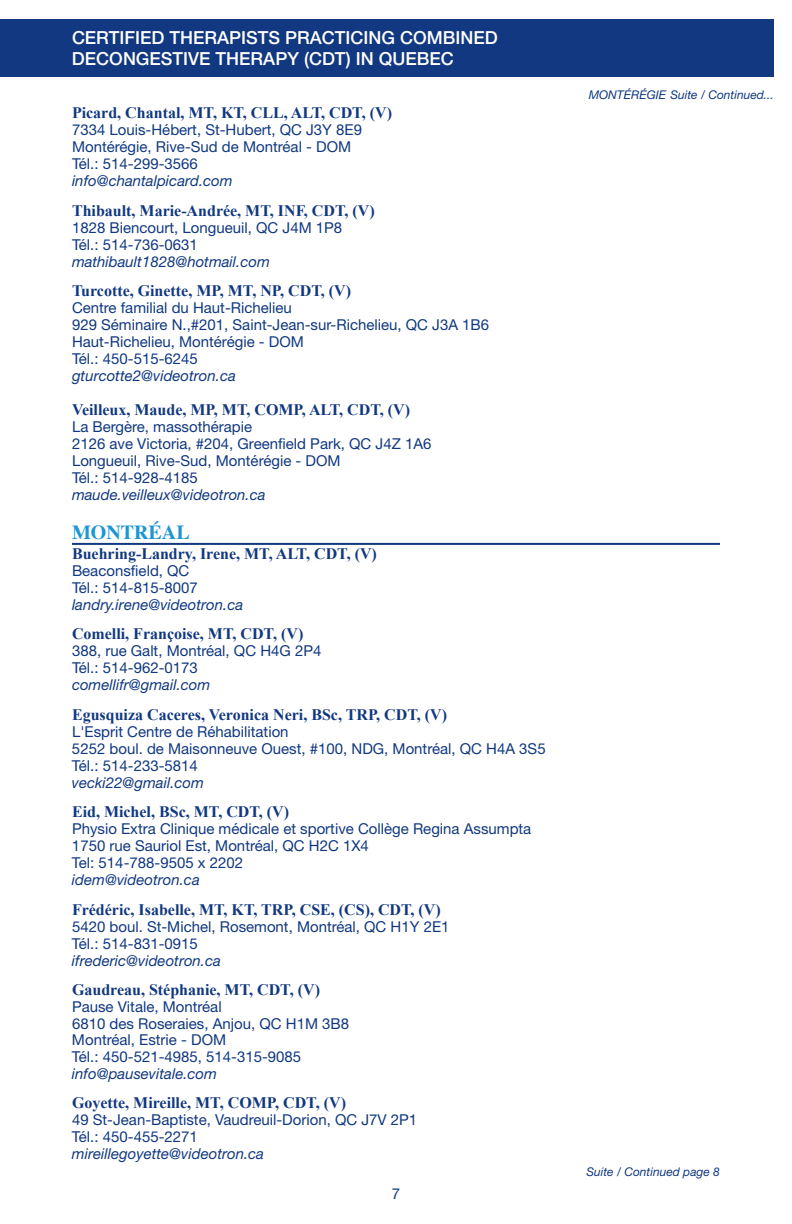
<style>
.page{position:relative;width:792px;height:1224px;background:#fff}
.page>*{position:absolute;margin:0;border:0;box-sizing:border-box;transform-origin:0 0}
.t1{font:700 20px "Times";color:#2095d2}
.t2{font:500 18px/21.6px "Helvetica Neue LT Std";color:#fff}
.t3{font:700 16px "Times New Roman";color:#113880}
.t4{font:15px/17px "Helvetica Neue LT Std";color:#113880}
.t5{font:italic 15px "Helvetica Neue LT Std";color:#113880}
.t6{font:italic 12px "Helvetica Neue LT Std";color:#113880}
</style>
<div class="page">
<hr style="left:72px;top:543px;width:648px;height:2px;background:#113880">
<div style="left:0;top:19px;width:774px;height:58px;background:#113880"></div>
<p class="t2" style="left:72px;top:28px;width:427px">CERTIFIED THERAPISTS PRACTICING COMBINED<br>DECONGESTIVE THERAPY (CDT) IN QUEBEC</p>
<p class="t3" style="left:72px;top:104px;width:322px">Picard, Chantal, MT, KT, CLL, ALT, CDT, (V)</p>
<p class="t4" style="left:72px;top:123px;width:292px">7334 Louis-Hébert, St-Hubert, QC J3Y 8E9<br>Montérégie, Rive-Sud de Montréal - DOM<br>Tél.: 514-299-3566</p>
<p class="t5" style="left:72px;top:175px;width:162px">info@chantalpicard.com</p>
<p class="t3" style="left:72px;top:201px;width:304px">Thibault, Marie-Andrée, MT, INF, CDT, (V)</p>
<p class="t4" style="left:72px;top:220px;width:272px">1828 Biencourt, Longueuil, QC J4M 1P8<br>Tél.: 514-736-0631</p>
<p class="t5" style="left:72px;top:256px;width:199px">mathibault1828@hotmail.com</p>
<p class="t3" style="left:72px;top:282px;width:281px">Turcotte, Ginette, MP, MT, NP, CDT, (V)</p>
<p class="t4" style="left:72px;top:301px;width:419px">Centre familial du Haut-Richelieu<br>929 Séminaire N.,#201, Saint-Jean-sur-Richelieu, QC J3A 1B6<br>Haut-Richelieu, Montérégie - DOM<br>Tél.: 450-515-6245</p>
<p class="t5" style="left:72px;top:370px;width:165px">gturcotte2@videotron.ca</p>
<p class="t3" style="left:72px;top:401px;width:340px">Veilleux, Maude, MP, MT, COMP, ALT, CDT, (V)</p>
<p class="t4" style="left:72px;top:420px;width:361px">La Bergère, massothérapie<br>2126 ave Victoria, #204, Greenfield Park, QC J4Z 1A6<br>Longueuil, Rive-Sud, Montérégie - DOM<br>Tél.: 514-928-4185</p>
<p class="t5" style="left:72px;top:489px;width:195px">maude.veilleux@videotron.ca</p>
<h1 class="t1" style="left:72px;top:524px;width:119px">MONTRÉAL</h1>
<p class="t3" style="left:72px;top:545px;width:306px">Buehring-Landry, Irene, MT, ALT, CDT, (V)</p>
<p class="t4" style="left:72px;top:564px;width:127px">Beaconsfield, QC<br>Tél.: 514-815-8007</p>
<p class="t5" style="left:72px;top:599px;width:173px">landry.irene@videotron.ca</p>
<p class="t3" style="left:72px;top:625px;width:233px">Comelli, Françoise, MT, CDT, (V)</p>
<p class="t4" style="left:72px;top:644px;width:251px">388, rue Galt, Montréal, QC H4G 2P4<br>Tél.: 514-962-0173</p>
<p class="t5" style="left:72px;top:680px;width:140px">comellifr@gmail.com</p>
<p class="t3" style="left:72px;top:706px;width:377px">Egusquiza Caceres, Veronica Neri, BSc, TRP, CDT, (V)</p>
<p class="t4" style="left:72px;top:724px;width:475px">L'Esprit Centre de Réhabilitation<br>5252 boul. de Maisonneuve Ouest, #100, NDG, Montréal, QC H4A 3S5<br>Tél.: 514-233-5814</p>
<p class="t5" style="left:72px;top:777px;width:133px">vecki22@gmail.com</p>
<p class="t3" style="left:72px;top:803px;width:219px">Eid, Michel, BSc, MT, CDT, (V)</p>
<p class="t4" style="left:72px;top:822px;width:461px">Physio Extra Clinique médicale et sportive Collège Regina Assumpta<br>1750 rue Sauriol Est, Montréal, QC H2C 1X4<br>Tel: 514-788-9505 x 2202</p>
<p class="t5" style="left:72px;top:874px;width:129px">idem@videotron.ca</p>
<p class="t3" style="left:72px;top:900px;width:370px">Frédéric, Isabelle, MT, KT, TRP, CSE, (CS), CDT, (V)</p>
<p class="t4" style="left:72px;top:919px;width:379px">5420 boul. St-Michel, Rosemont, Montréal, QC H1Y 2E1<br>Tél.: 514-831-0915</p>
<p class="t5" style="left:72px;top:955px;width:150px">ifrederic@videotron.ca</p>
<p class="t3" style="left:72px;top:981px;width:250px">Gaudreau, Stéphanie, MT, CDT, (V)</p>
<p class="t4" style="left:72px;top:999px;width:279px">Pause Vitale, Montréal<br>6810 des Roseraies, Anjou, QC H1M 3B8<br>Montréal, Estrie - DOM<br>Tél.: 450-521-4985, 514-315-9085</p>
<p class="t5" style="left:72px;top:1068px;width:147px">info@pausevitale.com</p>
<p class="t3" style="left:72px;top:1094px;width:275px">Goyette, Mireille, MT, COMP, CDT, (V)</p>
<p class="t4" style="left:72px;top:1113px;width:347px">49 St-Jean-Baptiste, Vaudreuil-Dorion, QC J7V 2P1<br>Tél.: 450-455-2271</p>
<p class="t5" style="left:72px;top:1149px;width:194px">mireillegoyette@videotron.ca</p>
<p class="t4" style="left:392px;top:1186px;width:10px">7</p>
<p class="t6" style="left:589px;top:91px;width:187px">MONTÉRÉGIE Suite / Continued...</p>
<p class="t6" style="left:586px;top:1167px;width:135px">Suite / Continued page 8</p>
</div>
